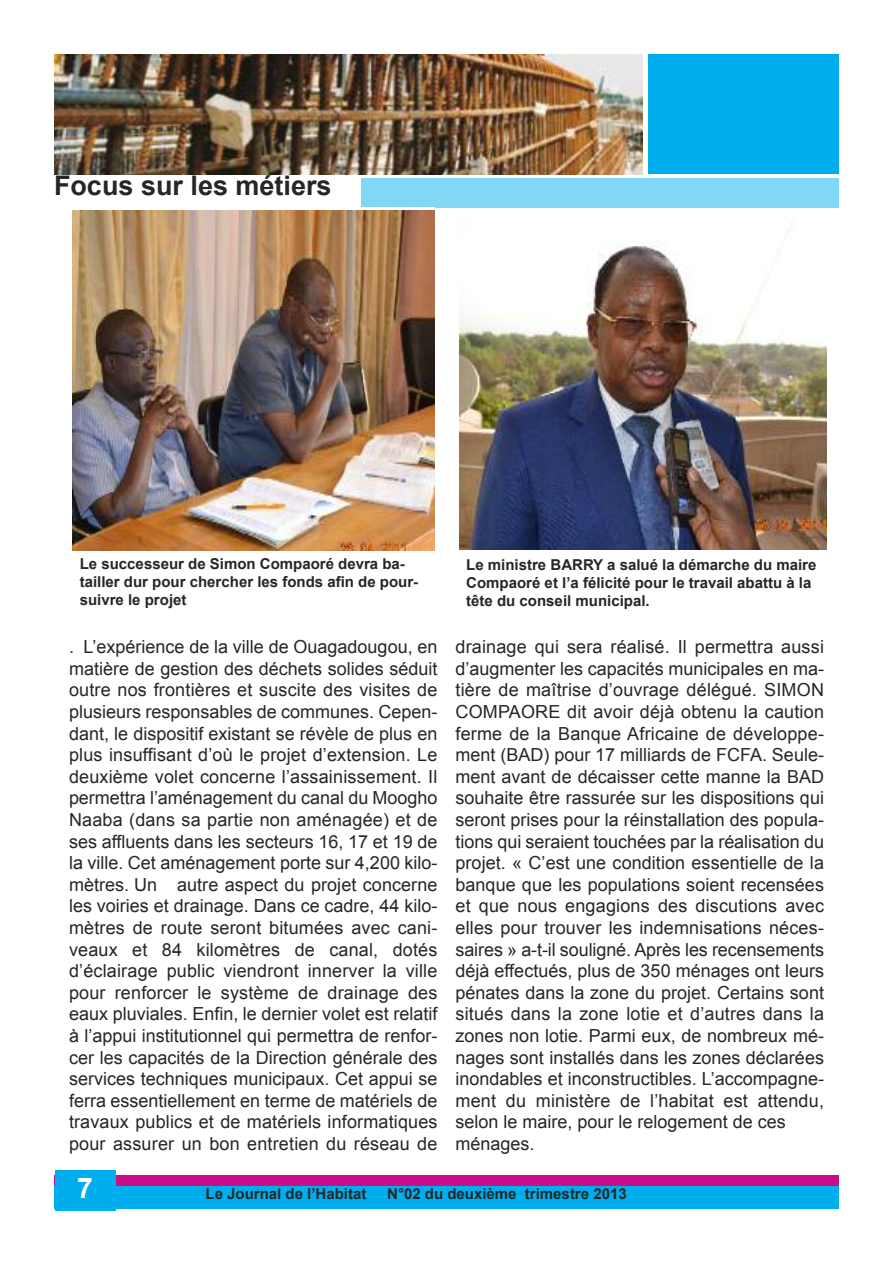
<style>
.page{position:relative;width:893px;height:1263px;background:#fff}
.page>*{position:absolute;margin:0;border:0;box-sizing:border-box;transform-origin:0 0}
.t1{font:700 28.5px "Arial";color:#fff}
.t2{font:700 27px "Arial";color:#272627}
.t3{font:18px/21.6px "Arial";color:#272627;text-align:justify}
.t4{font:700 15px/18px "Arial";color:#272627}
</style>
<div class="page">
<div style="left:54px;top:1175px;width:785px;height:15px;background:#ca0d89"></div>
<img style="left:54px;top:54px;width:588px;height:120px">
<div style="left:362px;top:179px;width:477px;height:29px;background:#82d7f6"></div>
<div style="left:648px;top:54px;width:191px;height:119px;background:#00aded"></div>
<img style="left:72px;top:211px;width:362px;height:340px">
<img style="left:459px;top:216px;width:367px;height:334px">
<div style="left:54px;top:1186px;width:785px;height:23px;background:#00aded"></div>
<div style="left:55px;top:1170px;width:61px;height:41px;background:#00aded"></div>
<h2 class="t2" style="left:54px;top:171px;width:279px">Focus sur les métiers</h2>
<p class="t4" style="left:80px;top:555px;width:339px">Le successeur de Simon Compaoré devra ba&shy;tailler dur pour chercher les fonds afin de pour&shy;suivre le projet</p>
<p class="t4" style="left:466px;top:556px;width:352px">Le ministre BARRY a salué la démarche du maire<br>Compaoré et l’a félicité pour le travail abattu à la tête du conseil municipal.</p>
<p class="t3" style="left:69px;top:636px;width:370px">. L’expérience de la ville de Ouagadougou, en matière de gestion des déchets solides séduit outre nos frontières et suscite des visites de plusieurs responsables de communes. Cepen&shy;dant, le dispositif existant se révèle de plus en plus insuffisant d’où le projet d’extension. Le deuxième volet concerne l’assainissement. Il permettra l’aménagement du canal du Moogho Naaba (dans sa partie non aménagée) et de ses affluents dans les secteurs 16, 17 et 19 de la ville. Cet aménagement porte sur 4,200 kilo&shy;mètres. Un autre aspect du projet concerne les voiries et drainage. Dans ce cadre, 44 kilo&shy;mètres de route seront bitumées avec cani&shy;veaux et 84 kilomètres de canal, dotés d’éclairage public viendront innerver la ville pour renforcer le système de drainage des eaux pluviales. Enfin, le dernier volet est relatif à l’appui institutionnel qui permettra de renfor&shy;cer les capacités de la Direction générale des services techniques municipaux. Cet appui se ferra essentiellement en terme de matériels de travaux publics et de matériels informatiques pour assurer un bon entretien du réseau de</p>
<p class="t3" style="left:455px;top:636px;width:370px;text-align:left">drainage qui sera réalisé. Il permettra aussi d’augmenter les capacités municipales en ma&shy;tière de maîtrise d’ouvrage délégué. SIMON COMPAORE dit avoir déjà obtenu la caution ferme de la Banque Africaine de développe&shy;ment (BAD) pour 17 milliards de FCFA. Seule&shy;ment avant de décaisser cette manne la BAD souhaite être rassurée sur les dispositions qui seront prises pour la réinstallation des popula&shy;tions qui seraient touchées par la réalisation du projet. « C’est une condition essentielle de la banque que les populations soient recensées et que nous engagions des discutions avec elles pour trouver les indemnisations néces&shy;saires » a-t-il souligné. Après les recensements déjà effectués, plus de 350 ménages ont leurs pénates dans la zone du projet. Certains sont situés dans la zone lotie et d’autres dans la zones non lotie. Parmi eux, de nombreux mé&shy;nages sont installés dans les zones déclarées inondables et inconstructibles. L’accompagne&shy;ment du ministère de l’habitat est attendu, selon le maire, pour le relogement de ces ménages.</p>
<h1 class="t1" style="left:77px;top:1173px;width:17px">7</h1>
<p class="t4" style="left:206px;top:1185px;width:162px">Le Journal de l’Habitat</p>
<p class="t4" style="left:387px;top:1185px;width:241px">N°02 du deuxième trimestre 2013</p>
</div>
